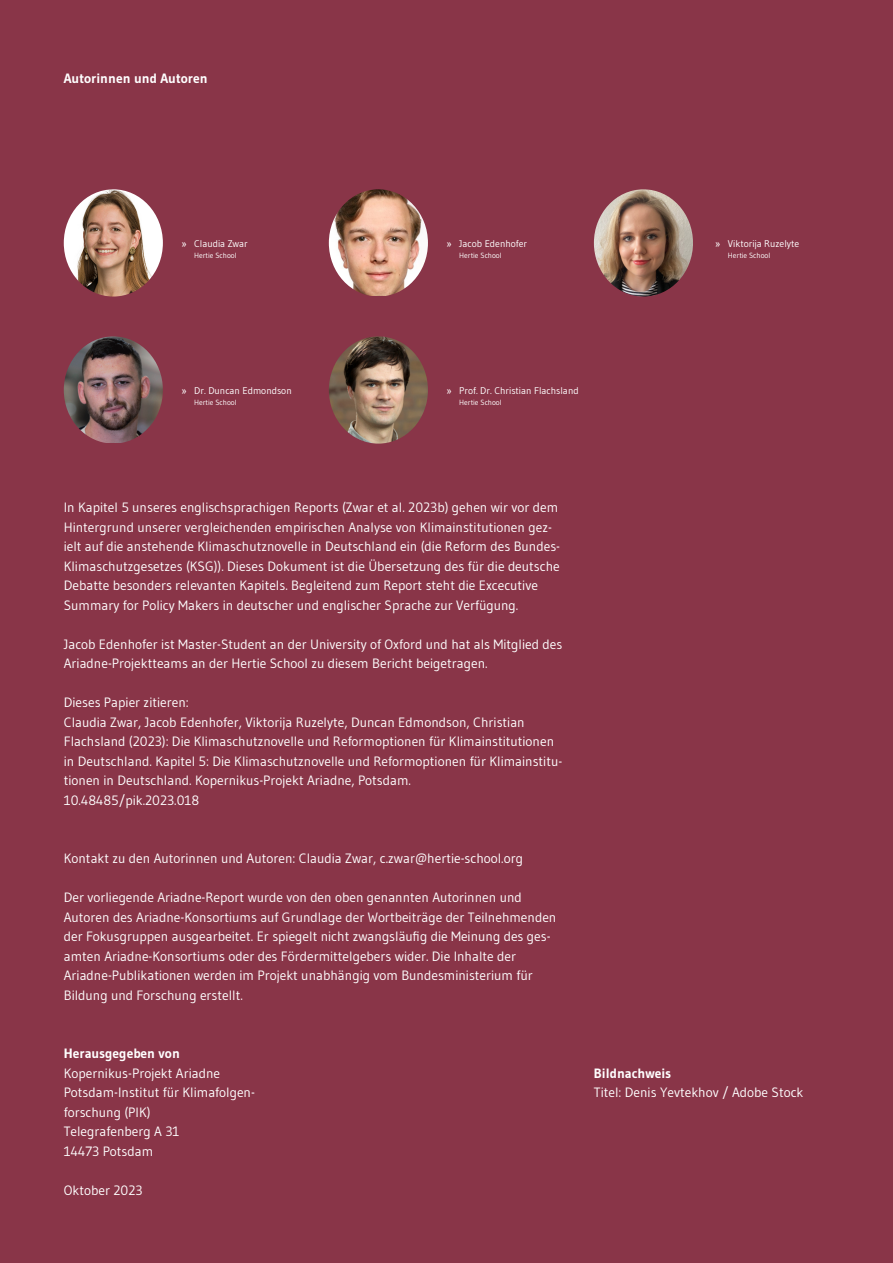
<style>
.page{position:relative;width:893px;height:1263px;background:#893548}
.page>*{position:absolute;margin:0;border:0;box-sizing:border-box;transform-origin:0 0}
.t1{font:13.5px/19.5px "Gudea";color:#fff}
.t2{font:700 13.5px "Gudea";color:#fff}
.t3{font:9.75px "Gudea";color:#fff}
.t4{font:7.5px "Gudea";color:#fff}
.s1{font-family:"Arial"}
</style>
<div class="page">
<img style="left:329px;top:189px;width:99px;height:106px;border-radius:50%">
<img style="left:64px;top:189px;width:99px;height:108px;border-radius:50%">
<img style="left:329px;top:336px;width:99px;height:108px;border-radius:50%">
<img style="left:64px;top:336px;width:99px;height:106px;border-radius:50%">
<img style="left:594px;top:189px;width:99px;height:108px;border-radius:50%">
<p class="t2" style="left:64px;top:70px;width:145px">Autorinnen und Autoren</p>
<p class="t3" style="left:181px;top:237px;width:68px"><span class="s1">»</span> Claudia Zwar</p>
<p class="t4" style="left:194px;top:251px;width:44px">Hertie School</p>
<p class="t3" style="left:446px;top:237px;width:82px"><span class="s1">»</span> Jacob Edenhofer</p>
<p class="t4" style="left:459px;top:251px;width:44px">Hertie School</p>
<p class="t3" style="left:715px;top:237px;width:86px"><span class="s1">»</span> Viktorĳa Ruzelyte</p>
<p class="t4" style="left:728px;top:251px;width:44px">Hertie School</p>
<p class="t3" style="left:181px;top:385px;width:112px"><span class="s1">»</span> Dr. Duncan Edmondson</p>
<p class="t4" style="left:194px;top:398px;width:44px">Hertie School</p>
<p class="t3" style="left:446px;top:385px;width:134px"><span class="s1">»</span> Prof. Dr. Christian Flachsland</p>
<p class="t4" style="left:459px;top:398px;width:44px">Hertie School</p>
<p class="t1" style="left:64px;top:498px;width:498px">In Kapitel 5 unseres englischsprachigen Reports (Zwar et al. 2023b) gehen wir vor dem Hintergrund unserer vergleichenden empirischen Analyse von Klimainstitutionen gez&shy;ielt auf die anstehende Klimaschutznovelle in Deutschland ein (die Reform des Bundes-Klimaschutzgesetzes (KSG)). Dieses Dokument ist die Übersetzung des für die deutsche Debatte besonders relevanten Kapitels. Begleitend zum Report steht die Excecutive Summary for Policy Makers in deutscher und englischer Sprache zur Verfügung.</p>
<p class="t1" style="left:64px;top:634px;width:500px">Jacob Edenhofer ist Master-Student an der University of Oxford und hat als Mitglied des<br>Ariadne-Projektteams an der Hertie School zu diesem Bericht beigetragen.</p>
<p class="t1" style="left:64px;top:693px;width:500px">Dieses Papier zitieren:<br>Claudia Zwar, Jacob Edenhofer, Viktorĳa Ruzelyte, Duncan Edmondson, Christian Flachsland (2023): Die Klimaschutznovelle und Reformoptionen für Klimainstitutionen in Deutschland. Kapitel 5: Die Klimaschutznovelle und Reformoptionen für Klimainstitu&shy;tionen in Deutschland. Kopernikus-Projekt Ariadne, Potsdam.<br>10.48485/pik.2023.018</p>
<p class="t1" style="left:64px;top:849px;width:461px">Kontakt zu den Autorinnen und Autoren: Claudia Zwar, c.zwar@hertie-school.org</p>
<p class="t1" style="left:64px;top:888px;width:494px">Der vorliegende Ariadne-Report wurde von den oben genannten Autorinnen und Autoren des Ariadne-Konsortiums auf Grundlage der Wortbeiträge der Teilnehmenden der Fokusgruppen ausgearbeitet. Er spiegelt nicht zwangsläufig die Meinung des ges&shy;amten Ariadne-Konsortiums oder des Fördermittelgebers wider. Die Inhalte der Ariadne-Publikationen werden im Projekt unabhängig vom Bundesministerium für Bildung und Forschung erstellt.</p>
<p class="t2" style="left:64px;top:1045px;width:118px">Herausgegeben von</p>
<p class="t1" style="left:64px;top:1063px;width:193px">Kopernikus-Projekt Ariadne<br>Potsdam-Institut für Klimafolgen&shy;forschung (PIK)<br>Telegrafenberg A 31<br>14473 Potsdam</p>
<p class="t1" style="left:64px;top:1180px;width:80px">Oktober 2023</p>
<p class="t2" style="left:594px;top:1065px;width:79px">Bildnachweis</p>
<p class="t1" style="left:594px;top:1083px;width:211px">Titel: Denis Yevtekhov / Adobe Stock</p>
</div>
